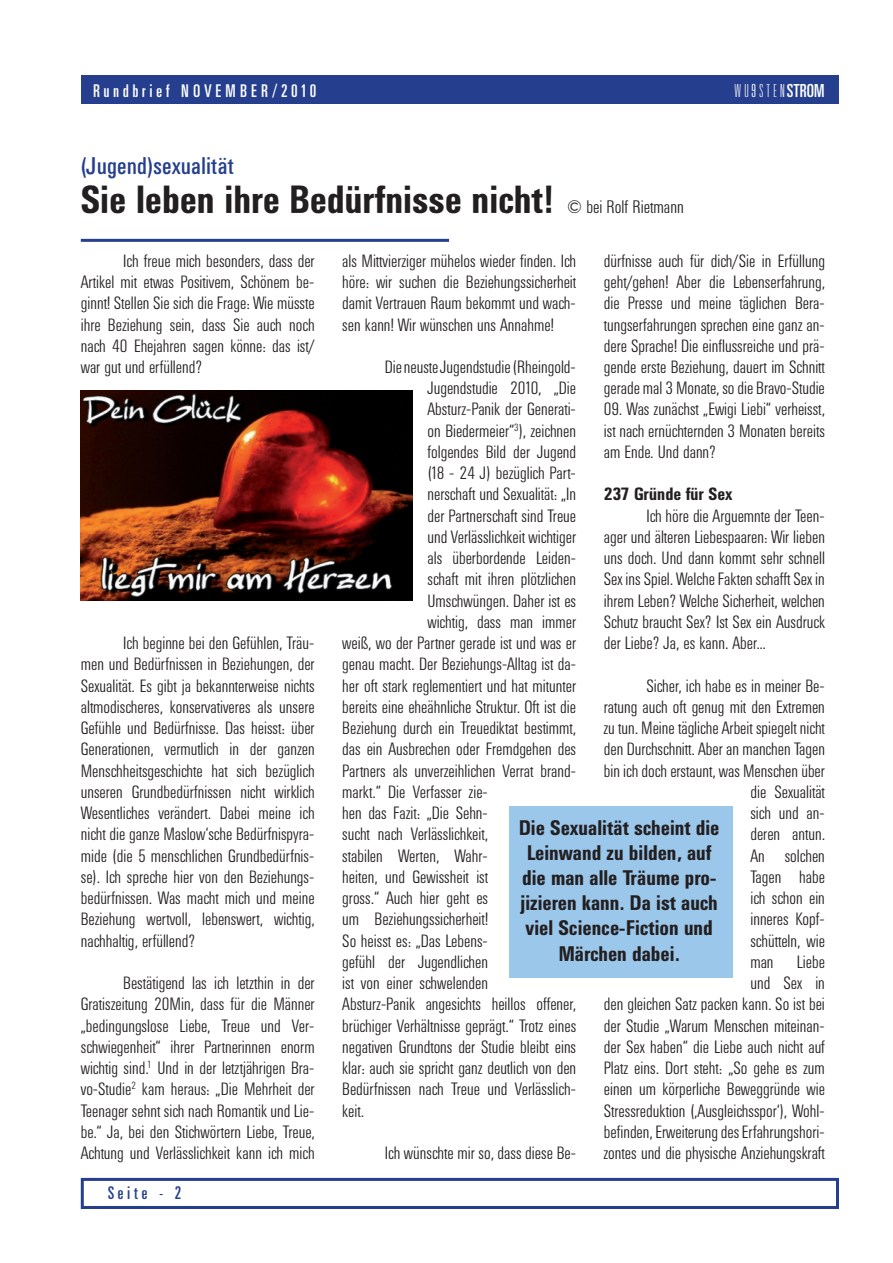
<style>
.page{position:relative;width:893px;height:1263px;background:#fff}
.page>*{position:absolute;margin:0;border:0;box-sizing:border-box;transform-origin:0 0}
.t1{font:700 39px "Univers Condensed BQ";color:#231f20}
.t2{font:24px "Univers Condensed BQ";color:#253f8e}
.t3{font:700 21px/25.2px "Univers Condensed BQ";color:#231f20;text-align:center}
.t4{font:18px "Univers Ultra Condensed BQ";letter-spacing:.22em;color:#fff}
.t5{font:300 18px "Univers Condensed BQ";color:#231f20}
.t6{font:100 ultra-condensed 18px "Univers";letter-spacing:.2em;color:#fff}
.t7{font:18px "Univers Ultra Condensed BQ";letter-spacing:.22em;color:#253f8e}
.t8{font:300 17.7px/21.3px "Univers Condensed BQ";color:#231f20;text-align:justify}
.t9{font:700 17.7px "Univers Condensed BQ";color:#231f20}
.s1{font-weight:400}
</style>
<div class="page">
<div style="left:81px;top:76px;width:757px;height:28px;background:#253f8e"></div>
<div style="left:81px;top:1178px;width:758px;height:31px;border:3px solid #253f8e"></div>
<div style="left:509px;top:807px;width:224px;height:171px;background:#9bc7eb"></div>
<hr style="left:81px;top:239px;width:368px;height:3px;background:#253f8e">
<img style="left:81px;top:390px;width:331px;height:211px">
<p class="t4" style="left:94px;top:81px;width:224px">Rundbrief NOVEMBER/2010</p>
<h2 class="t2" style="left:81px;top:152px;width:154px">(Jugend)sexualität</h2>
<h1 class="t1" style="left:81px;top:177px;width:474px">Sie leben ihre Bedürfnisse nicht!</h1>
<p class="t5" style="left:567px;top:196px;width:118px">© bei Rolf Rietmann</p>
<p class="t6" style="left:735px;top:81px;width:91px">WU STEN<span class="s1">STROM</span></p>
<p class="t8" style="left:81px;top:251px;width:235px;text-indent:43px">Ich freue mich besonders, dass der Artikel mit etwas Positivem, Schönem be&shy;ginnt! Stellen Sie sich die Frage: Wie müsste ihre Beziehung sein, dass Sie auch noch nach 40 Ehejahren sagen könne: das ist/ war gut und erfüllend?</p>
<p class="t8" style="left:81px;top:633px;width:235px;text-indent:43px">Ich beginne bei den Gefühlen, Träu&shy;men und Bedürfnissen in Beziehungen, der Sexualität. Es gibt ja bekannterweise nichts altmodischeres, konservativeres als unsere Gefühle und Bedürfnisse. Das heisst: über Generationen, vermutlich in der ganzen Menschheitsgeschichte hat sich bezüglich unseren Grundbedürfnissen nicht wirklich Wesentliches verändert. Dabei meine ich nicht die ganze Maslow‘sche Bedürfnispyra&shy;mide (die 5 menschlichen Grundbedürfnis&shy;se). Ich spreche hier von den Beziehungs&shy;bedürfnissen. Was macht mich und meine Beziehung wertvoll, lebenswert, wichtig, nachhaltig, erfüllend?</p>
<p class="t8" style="left:81px;top:973px;width:235px;text-indent:43px">Bestätigend las ich letzthin in der Gratiszeitung 20Min, dass für die Männer „bedingungslose Liebe, Treue und Ver&shy;schwiegenheit“ ihrer Partnerinnen enorm wichtig sind.<sup>1</sup> Und in der letztjährigen Bra&shy;vo-Studie<sup>2</sup> kam heraus: „Die Mehrheit der Teenager sehnt sich nach Romantik und Lie&shy;be.“ Ja, bei den Stichwörtern Liebe, Treue, Achtung und Verlässlichkeit kann ich mich</p>
<p class="t7" style="left:108px;top:1183px;width:75px">Seite - 2</p>
<p class="t8" style="left:604px;top:251px;width:223px">dürfnisse auch für dich/Sie in Erfüllung geht/gehen! Aber die Lebenserfahrung, die Presse und meine täglichen Bera&shy;tungserfahrungen sprechen eine ganz an&shy;dere Sprache! Die einflussreiche und prä&shy;gende erste Beziehung, dauert im Schnitt gerade mal 3 Monate, so die Bravo-Studie</p>
<p class="t8" style="left:604px;top:399px;width:223px">09. Was zunächst „Ewigi Liebi“ verheisst, ist nach ernüchternden 3 Monaten bereits am Ende. Und dann?</p>
<p class="t9" style="left:604px;top:484px;width:130px">237 Gründe für Sex</p>
<p class="t8" style="left:604px;top:505px;width:223px;text-indent:43px">Ich höre die Arguemnte der Teen&shy;ager und älteren Liebespaaren: Wir lieben uns doch. Und dann kommt sehr schnell Sex ins Spiel. Welche Fakten schafft Sex in ihrem Leben? Welche Sicherheit, welchen Schutz braucht Sex? Ist Sex ein Ausdruck der Liebe? Ja, es kann. Aber...</p>
<p class="t8" style="left:646px;top:675px;width:180px">Sicher, ich habe es in meiner Be-</p>
<p class="t8" style="left:604px;top:697px;width:223px">ratung auch oft genug mit den Extremen</p>
<p class="t8" style="left:604px;top:718px;width:223px">zu tun. Meine tägliche Arbeit spiegelt nicht</p>
<p class="t8" style="left:604px;top:739px;width:223px">den Durchschnitt. Aber an manchen Tagen</p>
<p class="t8" style="left:604px;top:760px;width:223px">bin ich doch erstaunt, was Menschen über</p>
<p class="t8" style="left:750px;top:782px;width:76px">die Sexualität</p>
<p class="t8" style="left:750px;top:803px;width:76px">sich und an-</p>
<p class="t8" style="left:750px;top:824px;width:76px">deren antun.</p>
<p class="t8" style="left:750px;top:845px;width:76px">An solchen</p>
<p class="t8" style="left:750px;top:866px;width:76px">Tagen habe</p>
<p class="t8" style="left:750px;top:888px;width:76px">ich schon ein</p>
<p class="t8" style="left:750px;top:909px;width:76px">inneres Kopf-</p>
<p class="t8" style="left:750px;top:930px;width:76px">schütteln, wie</p>
<p class="t8" style="left:750px;top:951px;width:25px">man</p>
<p class="t8" style="left:342px;top:251px;width:235px">als Mittvierziger mühelos wieder finden. Ich höre: wir suchen die Beziehungssicherheit damit Vertrauen Raum bekommt und wach&shy;sen kann! Wir wünschen uns Annahme!</p>
<p class="t8" style="left:385px;top:357px;width:193px">Die neuste Jugendstudie (Rheingold-</p>
<p class="t8" style="left:427px;top:378px;width:150px">Jugendstudie 2010, „Die</p>
<p class="t8" style="left:427px;top:399px;width:150px">Absturz-Panik der Generati-</p>
<p class="t8" style="left:427px;top:420px;width:150px">on Biedermeier“<sup>3</sup>), zeichnen</p>
<p class="t8" style="left:427px;top:442px;width:150px">folgendes Bild der Jugend</p>
<p class="t8" style="left:427px;top:463px;width:150px">(18 - 24 J) bezüglich Part-</p>
<p class="t8" style="left:427px;top:484px;width:150px">nerschaft und Sexualität: „In</p>
<p class="t8" style="left:427px;top:505px;width:150px">der Partnerschaft sind Treue</p>
<p class="t8" style="left:427px;top:527px;width:150px">und Verlässlichkeit wichtiger</p>
<p class="t8" style="left:427px;top:548px;width:150px">als überbordende Leiden-</p>
<p class="t8" style="left:427px;top:569px;width:150px">schaft mit ihren plötzlichen</p>
<p class="t8" style="left:427px;top:590px;width:150px">Umschwüngen. Daher ist es</p>
<p class="t8" style="left:427px;top:612px;width:150px">wichtig, dass man immer</p>
<p class="t8" style="left:342px;top:633px;width:235px">weiß, wo der Partner gerade ist und was er</p>
<p class="t8" style="left:342px;top:654px;width:235px">genau macht. Der Beziehungs-Alltag ist da-</p>
<p class="t8" style="left:342px;top:675px;width:235px">her oft stark reglementiert und hat mitunter</p>
<p class="t8" style="left:342px;top:697px;width:235px">bereits eine eheähnliche Struktur. Oft ist die</p>
<p class="t8" style="left:342px;top:718px;width:235px">Beziehung durch ein Treuediktat bestimmt,</p>
<p class="t8" style="left:342px;top:739px;width:235px">das ein Ausbrechen oder Fremdgehen des</p>
<p class="t8" style="left:342px;top:760px;width:235px">Partners als unverzeihlichen Verrat brand-</p>
<p class="t8" style="left:342px;top:782px;width:147px">markt.“ Die Verfasser zie-</p>
<p class="t8" style="left:342px;top:803px;width:147px">hen das Fazit: „Die Sehn-</p>
<p class="t8" style="left:342px;top:824px;width:147px">sucht nach Verlässlichkeit,</p>
<p class="t8" style="left:342px;top:845px;width:147px">stabilen Werten, Wahr-</p>
<p class="t8" style="left:342px;top:866px;width:147px">heiten, und Gewissheit ist</p>
<p class="t8" style="left:342px;top:888px;width:147px">gross.“ Auch hier geht es</p>
<p class="t8" style="left:342px;top:909px;width:147px">um Beziehungssicherheit!</p>
<p class="t8" style="left:342px;top:930px;width:147px">So heisst es: „Das Lebens-</p>
<p class="t8" style="left:342px;top:951px;width:147px">gefühl der Jugendlichen</p>
<p class="t8" style="left:342px;top:973px;width:147px">ist von einer schwelenden</p>
<p class="t8" style="left:342px;top:994px;width:235px">Absturz-Panik angesichts heillos offener,</p>
<p class="t8" style="left:342px;top:1015px;width:235px">brüchiger Verhältnisse geprägt.“ Trotz eines</p>
<p class="t8" style="left:342px;top:1036px;width:235px">negativen Grundtons der Studie bleibt eins</p>
<p class="t8" style="left:342px;top:1058px;width:235px">klar: auch sie spricht ganz deutlich von den</p>
<p class="t8" style="left:342px;top:1079px;width:235px">Bedürfnissen nach Treue und Verlässlich-</p>
<p class="t8" style="left:342px;top:1100px;width:23px">keit.</p>
<p class="t8" style="left:385px;top:1143px;width:193px">Ich wünschte mir so, dass diese Be-</p>
<p class="t3" style="left:519px;top:815px;width:202px">Die Sexualität scheint die<br>Leinwand zu bilden, auf die man alle Träume pro&shy;jizieren kann. Da ist auch viel Science-Fiction und<br>Märchen dabei.</p>
<p class="t8" style="left:604px;top:951px;width:223px;text-align:right">Liebe<br>und Sex in<br>den gleichen Satz packen kann. So ist bei der Studie „Warum Menschen miteinan&shy;der Sex haben“ die Liebe auch nicht auf Platz eins. Dort steht: „So gehe es zum einen um körperliche Beweggründe wie Stressreduktion (‚Ausgleichsspor‘), Wohl&shy;befinden, Erweiterung des Erfahrungshori&shy;zontes und die physische Anziehungskraft</p>
</div>
